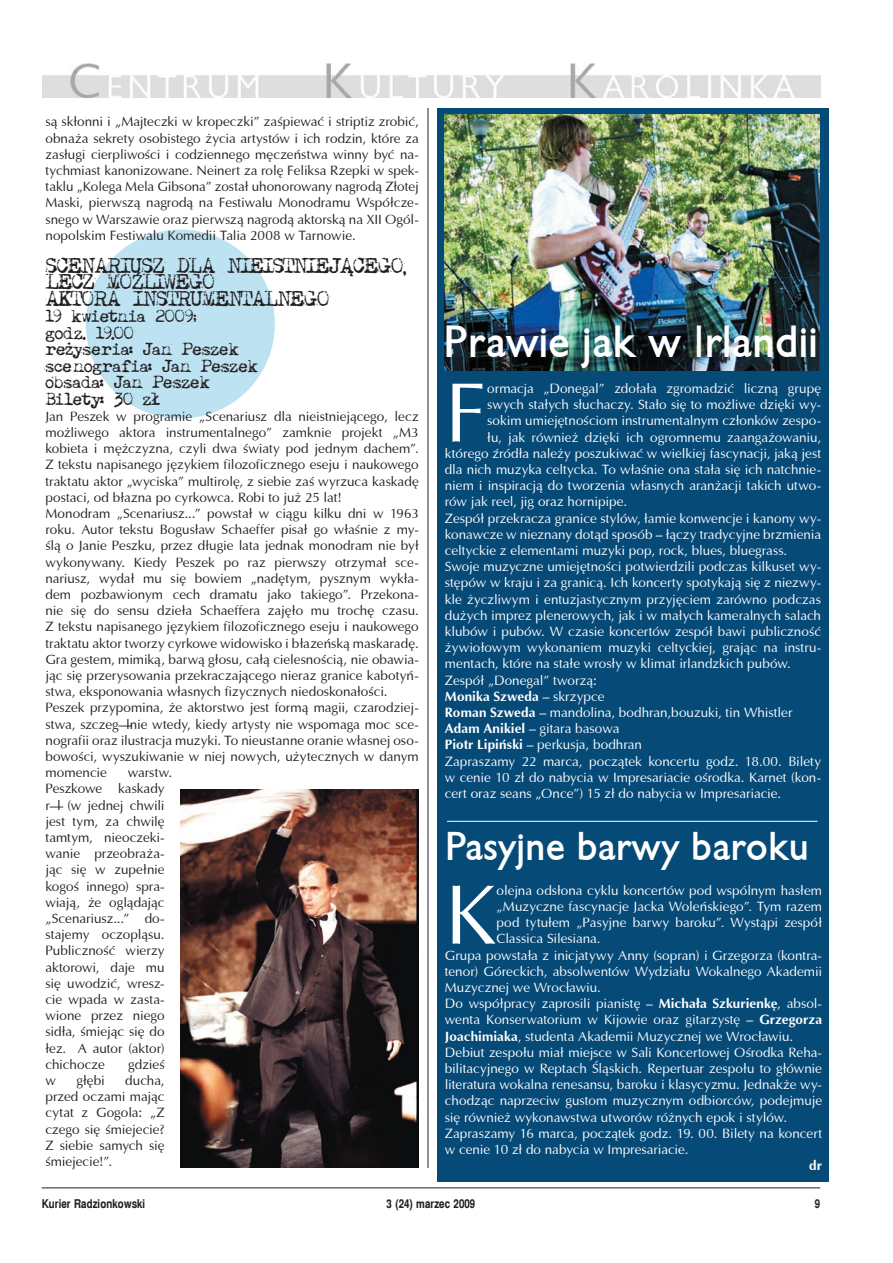
<style>
.page{position:relative;width:893px;height:1263px;background:#fff}
.page>*{position:absolute;margin:0;border:0;box-sizing:border-box;transform-origin:0 0}
.t1{font:84.75px "Ottawa";color:#fff}
.t2{font:700 42px "EFN Gilead";color:#fff}
.t3{font:700 37.5px "EFN Gilead";color:#fff}
.t4{font:16.5px/16.5px "Maszyna AEG";letter-spacing:-.065em;color:#231f20}
.t5{font:13.5px "Ottawa";letter-spacing:-.005em;color:#fff}
.t6{font:13.5px/16.2px "Ottawa";letter-spacing:-.005em;color:#231f20;text-align:justify}
.t7{font:13.5px/16.5px "Maszyna AEG";letter-spacing:-.005em;color:#231f20}
.t8{font:700 13.5px "Ottawa";letter-spacing:.01em;color:#fff}
.t9{font:700 12px "Switzerland Narrow";color:#231f20}
.s1{font-weight:400}
.s2{font-weight:700}
</style>
<div class="page">
<hr style="left:42px;top:1187px;width:778px;height:1px;background:#231f20">
<img style="left:43px;top:64px;width:777px;height:34px">
<div style="left:437px;top:108px;width:391px;height:1073px;background:#064a78"></div>
<div style="left:86px;top:230px;width:189px;height:188px;background:#bde2f2;border-radius:50%"></div>
<img style="left:180px;top:790px;width:239px;height:378px">
<hr style="left:428px;top:108px;width:1px;height:1060px;background:#231f20">
<img style="left:444px;top:114px;width:376px;height:257px">
<hr style="left:447px;top:821px;width:370px;height:1px;background:#fff">
<p class="t6" style="left:45px;top:114px;width:375px">są skłonni i „Majteczki w kropeczki” zaśpiewać i striptiz zrobić, obnaża sekrety osobistego życia artystów i ich rodzin, które za zasługi cierpliwości i codziennego męczeństwa winny być na&shy;tychmiast kanonizowane. Neinert za rolę Feliksa Rzepki w spek&shy;taklu „Kolega Mela Gibsona” został uhonorowany nagrodą Złotej Maski, pierwszą nagrodą na Festiwalu Monodramu Współcze&shy;snego w Warszawie oraz pierwszą nagrodą aktorską na XII Ogól&shy;nopolskim Festiwalu Komedii Talia 2008 w Tarnowie.</p>
<p class="t4" style="left:45px;top:258px;width:363px">SCENARIUSZ DLA NIEISTNIEJĄCEGO,<br>LECZ MOŻLIWEGO<br>AKTORA INSTRUMENTALNEGO</p>
<p class="t7" style="left:45px;top:309px;width:214px">19 kwietnia 2009;<br>godz. 19.00<br>reżyseria: Jan Peszek sce nografia: Jan Peszek obsada: Jan Peszek<br>Bilety: 30 zł</p>
<p class="t6" style="left:45px;top:408px;width:375px;text-align:left">Jan Peszek w programie „Scenariusz dla nieistniejącego, lecz możliwego aktora instrumentalnego” zamknie projekt „M3 kobieta i mężczyzna, czyli dwa światy pod jednym dachem”.<br>Z tekstu napisanego językiem filozoficznego eseju i naukowego traktatu aktor „wyciska” multirolę, z siebie zaś wyrzuca kaskadę postaci, od błazna po cyrkowca. Robi to już 25 lat!<br>Monodram „Scenariusz...” powstał w ciągu kilku dni w 1963 roku. Autor tekstu Bogusław Schaeffer pisał go właśnie z my&shy;ślą o Janie Peszku, przez długie lata jednak monodram nie był wykonywany. Kiedy Peszek po raz pierwszy otrzymał sce&shy;nariusz, wydał mu się bowiem „nadętym, pysznym wykła&shy;dem pozbawionym cech dramatu jako takiego”. Przekona&shy;nie się do sensu dzieła Schaeffera zajęło mu trochę czasu.<br>Z tekstu napisanego językiem filozoficznego eseju i naukowego traktatu aktor tworzy cyrkowe widowisko i błazeńską maskaradę.<br>Gra gestem, mimiką, barwą głosu, całą cielesnością, nie obawia&shy;jąc się przerysowania przekraczającego nieraz granice kabotyń&shy;stwa, eksponowania własnych fizycznych niedoskonałości.<br>Peszek przypomina, że aktorstwo jest formą magii, czarodziej&shy;stwa, szczególnie wtedy, kiedy artysty nie wspomaga moc sce&shy;nografii oraz ilustracja muzyki. To nieustanne oranie własnej oso&shy;bowości, wyszukiwanie w niej nowych, użytecznych w danym momencie</p>
<p class="t6" style="left:45px;top:764px;width:128px;text-align:left;text-indent:82px">warstw.<br>Peszkowe kaskady ról (w jednej chwili jest tym, za chwilę tamtym, nieoczeki&shy;wanie przeobraża&shy;jąc się w zupełnie kogoś innego) spra&shy;wiają, że oglądając „Scenariusz...” do&shy;stajemy oczopląsu.<br>Publiczność wierzy aktorowi, daje mu się uwodzić, wresz&shy;cie wpada w zasta&shy;wione przez niego sidła, śmiejąc się do łez. A autor (aktor) chichocze</p>
<p class="t6" style="left:128px;top:1056px;width:38px">gdzieś</p>
<p class="t6" style="left:45px;top:1072px;width:12px">w</p>
<p class="t6" style="left:76px;top:1072px;width:30px">głębi</p>
<p class="t6" style="left:45px;top:1072px;width:121px;text-indent:80px">ducha, przed oczami mając cytat z Gogola: „Z czego się śmiejecie?<br>Z siebie samych się śmiejecie!”.</p>
<h2 class="t2" style="left:443px;top:318px;width:376px">Prawie jak w Irlandii</h2>
<h1 class="t1" style="left:445px;top:362px;width:44px">F</h1>
<p class="t5" style="left:487px;top:380px;width:335px">ormacja „Donegal” zdołała zgromadzić liczną grupę</p>
<p class="t5" style="left:487px;top:396px;width:335px">swych stałych słuchaczy. Stało się to możliwe dzięki wy-</p>
<p class="t5" style="left:487px;top:413px;width:335px">sokim umiejętnościom instrumentalnym członków zespo-</p>
<p class="t5" style="left:487px;top:429px;width:335px">łu, jak również dzięki ich ogromnemu zaangażowaniu,</p>
<p class="t5" style="left:445px;top:445px;width:378px">którego źródła należy poszukiwać w wielkiej fascynacji, jaką jest</p>
<p class="t5" style="left:445px;top:461px;width:378px">dla nich muzyka celtycka. To właśnie ona stała się ich natchnie-</p>
<p class="t5" style="left:445px;top:477px;width:378px">niem i inspiracją do tworzenia własnych aranżacji takich utwo-</p>
<p class="t5" style="left:445px;top:494px;width:184px">rów jak reel, jig oraz hornipipe.</p>
<p class="t5" style="left:445px;top:510px;width:378px">Zespół przekracza granice stylów, łamie konwencje i kanony wy-</p>
<p class="t5" style="left:445px;top:526px;width:378px">konawcze w nieznany dotąd sposób – łączy tradycyjne brzmienia</p>
<p class="t5" style="left:445px;top:542px;width:344px">celtyckie z elementami muzyki pop, rock, blues, bluegrass.</p>
<p class="t5" style="left:445px;top:558px;width:378px">Swoje muzyczne umiejętności potwierdzili podczas kilkuset wy-</p>
<p class="t5" style="left:445px;top:575px;width:378px">stępów w kraju i za granicą. Ich koncerty spotykają się z niezwy-</p>
<p class="t5" style="left:445px;top:591px;width:378px">kle życzliwym i entuzjastycznym przyjęciem zarówno podczas</p>
<p class="t5" style="left:445px;top:607px;width:378px">dużych imprez plenerowych, jak i w małych kameralnych salach</p>
<p class="t5" style="left:445px;top:623px;width:378px">klubów i pubów. W czasie koncertów zespół bawi publiczność</p>
<p class="t5" style="left:445px;top:639px;width:378px">żywiołowym wykonaniem muzyki celtyckiej, grając na instru-</p>
<p class="t5" style="left:445px;top:656px;width:347px">mentach, które na stałe wrosły w klimat irlandzkich pubów.</p>
<p class="t5" style="left:445px;top:672px;width:154px">Zespół „Donegal” tworzą:</p>
<p class="t8" style="left:445px;top:688px;width:161px">Monika Szweda <span class="s1">– skrzypce</span></p>
<p class="t5" style="left:445px;top:704px;width:349px"><span class="s2">Roman Szweda</span> – mandolina, bodhran,bouzuki, tin Whistler</p>
<p class="t5" style="left:445px;top:720px;width:176px"><span class="s2">Adam Anikiel</span> – gitara basowa</p>
<p class="t5" style="left:445px;top:737px;width:199px"><span class="s2">Piotr Lipiński</span> – perkusja, bodhran</p>
<p class="t5" style="left:445px;top:753px;width:378px">Zapraszamy 22 marca, początek koncertu godz. 18.00. Bilety</p>
<p class="t5" style="left:445px;top:769px;width:378px">w cenie 10 zł do nabycia w Impresariacie ośrodka. Karnet (kon-</p>
<p class="t5" style="left:445px;top:785px;width:338px">cert oraz seans „Once”) 15 zł do nabycia w Impresariacie.</p>
<h3 class="t3" style="left:445px;top:825px;width:366px">Pasyjne barwy baroku</h3>
<h1 class="t1" style="left:445px;top:864px;width:53px">K</h1>
<p class="t5" style="left:497px;top:882px;width:327px">olejna odsłona cyklu koncertów pod wspólnym hasłem</p>
<p class="t5" style="left:497px;top:898px;width:327px">„Muzyczne fascynacje Jacka Woleńskiego”. Tym razem</p>
<p class="t5" style="left:497px;top:914px;width:327px">pod tytułem „Pasyjne barwy baroku”. Wystąpi zespół</p>
<p class="t5" style="left:497px;top:931px;width:106px">Classica Silesiana.</p>
<p class="t5" style="left:445px;top:947px;width:379px">Grupa powstała z inicjatywy Anny (sopran) i Grzegorza (kontra-</p>
<p class="t5" style="left:445px;top:963px;width:379px">tenor) Góreckich, absolwentów Wydziału Wokalnego Akademii</p>
<p class="t5" style="left:445px;top:979px;width:158px">Muzycznej we Wrocławiu.</p>
<p class="t5" style="left:445px;top:995px;width:379px">Do współpracy zaprosili pianistę – <span class="s2">Michała Szkurienkę</span>, absol-</p>
<p class="t5" style="left:445px;top:1012px;width:379px">wenta Konserwatorium w Kijowie oraz gitarzystę – <span class="s2">Grzegorza</span></p>
<p class="t5" style="left:445px;top:1028px;width:350px"><span class="s2">Joachimiaka</span>, studenta Akademii Muzycznej we Wrocławiu.</p>
<p class="t5" style="left:445px;top:1044px;width:379px">Debiut zespołu miał miejsce w Sali Koncertowej Ośrodka Reha-</p>
<p class="t5" style="left:445px;top:1060px;width:379px">bilitacyjnego w Reptach Śląskich. Repertuar zespołu to głównie</p>
<p class="t5" style="left:445px;top:1076px;width:379px">literatura wokalna renesansu, baroku i klasycyzmu. Jednakże wy-</p>
<p class="t5" style="left:445px;top:1093px;width:379px">chodząc naprzeciw gustom muzycznym odbiorców, podejmuje</p>
<p class="t5" style="left:445px;top:1109px;width:344px">się również wykonawstwa utworów różnych epok i stylów.</p>
<p class="t5" style="left:445px;top:1125px;width:379px">Zapraszamy 16 marca, początek godz. 19. 00. Bilety na koncert</p>
<p class="t5" style="left:445px;top:1141px;width:245px">w cenie 10 zł do nabycia w Impresariacie.</p>
<p class="t8" style="left:809px;top:1157px;width:14px">dr</p>
<p class="t9" style="left:42px;top:1197px;width:105px">Kurier Radzionkowski</p>
<p class="t9" style="left:387px;top:1197px;width:90px">3 (24) marzec 2009</p>
</div>
